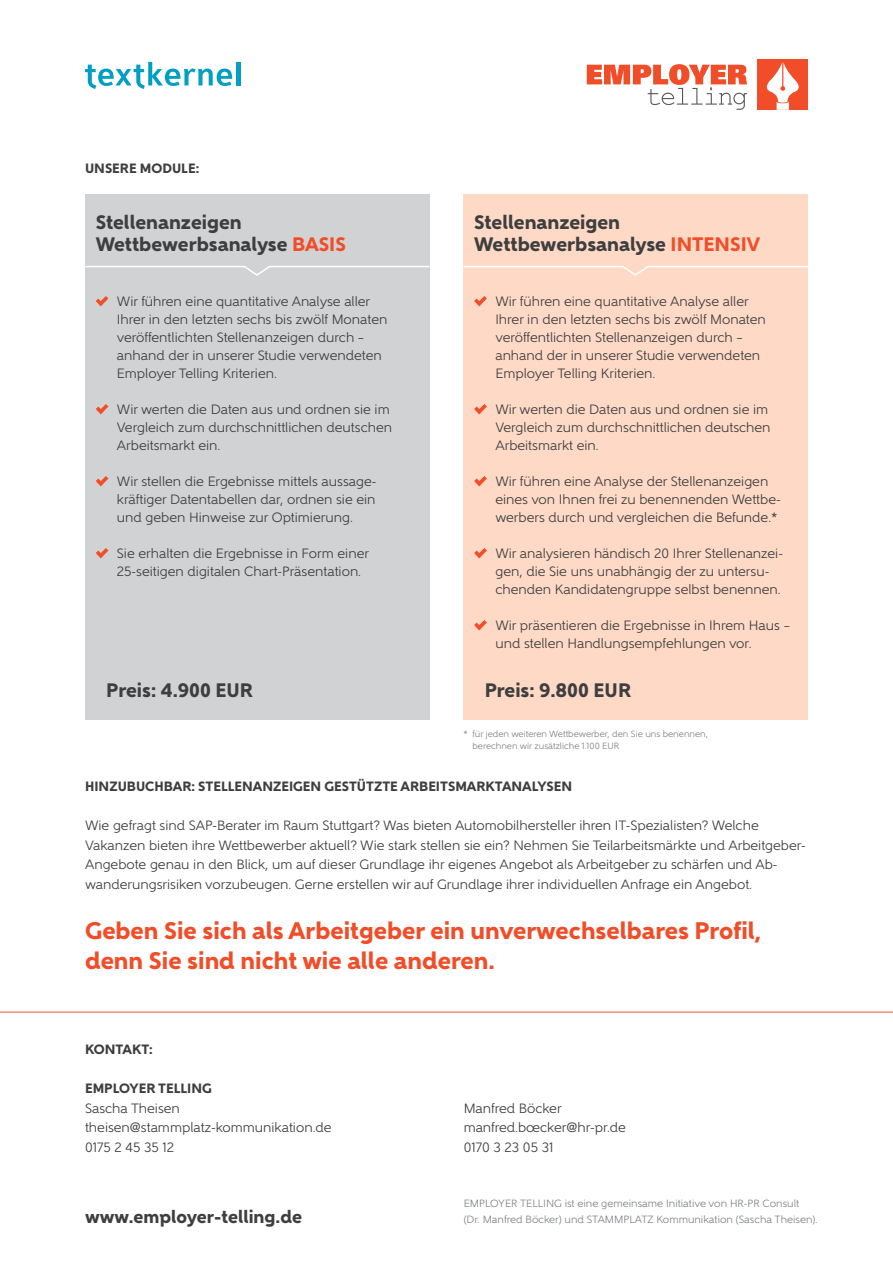
<style>
.page{position:relative;width:893px;height:1263px;background:#fff}
.page>*{position:absolute;margin:0;border:0;box-sizing:border-box;transform-origin:0 0}
.t1{font:800 24px/30px "Gentleman 900";color:#f04d28}
.t2{font:800 19.5px/22.5px "Gentleman 900";color:#3e3e3f}
.t3{font:800 18px "Gentleman 900";color:#3e3e3f}
.t4{font:13.5px/18px "Gentleman 500";color:#3e3e3f}
.t5{font:800 13.5px "Gentleman 900";color:#3e3e3f}
.t6{font:10.5px "Gentleman 500";color:#808285}
.t7{font:9px/12px "Gentleman 500";color:#808285}
.s1{color:#f04d28}
</style>
<div class="page">
<svg style="left:587px;top:64px;width:160px;height:46px"></svg>
<div style="left:758px;top:60px;width:50px;height:50px;background:#f04d28"></div>
<svg style="left:766px;top:62px;width:33px;height:48px"></svg>
<svg style="left:85px;top:62px;width:147px;height:27px"></svg>
<hr style="left:236px;top:62px;width:4px;height:23px;background:#009fc3">
<hr style="left:0;top:1012px;width:893px;height:1px;background:#f04d28">
<div style="left:85px;top:194px;width:344px;height:526px;background:#d1d2d4"></div>
<div style="left:463px;top:194px;width:345px;height:526px;background:#fdd9c6"></div>
<svg style="left:96px;top:296px;width:12px;height:10px"></svg>
<svg style="left:96px;top:404px;width:12px;height:10px"></svg>
<svg style="left:96px;top:476px;width:12px;height:10px"></svg>
<svg style="left:96px;top:548px;width:12px;height:10px"></svg>
<svg style="left:474px;top:296px;width:13px;height:10px"></svg>
<svg style="left:474px;top:404px;width:13px;height:10px"></svg>
<svg style="left:474px;top:476px;width:13px;height:10px"></svg>
<svg style="left:474px;top:548px;width:13px;height:10px"></svg>
<svg style="left:474px;top:620px;width:13px;height:10px"></svg>
<svg style="left:85px;top:265px;width:345px;height:12px"></svg>
<svg style="left:463px;top:266px;width:345px;height:10px"></svg>
<p class="t5" style="left:85px;top:160px;width:116px">UNSERE MODULE:</p>
<h2 class="t2" style="left:96px;top:211px;width:252px">Stellenanzeigen<br>Wettbewerbsanalyse <span class="s1">BASIS</span></h2>
<h2 class="t2" style="left:474px;top:211px;width:287px">Stellenanzeigen<br>Wettbewerbsanalyse <span class="s1">INTENSIV</span></h2>
<p class="t4" style="left:117px;top:293px;width:272px">Wir führen eine quantitative Analyse aller Ihrer in den letzten sechs bis zwölf Monaten veröffentlichten Stellenanzeigen durch – anhand der in unserer Studie verwendeten Employer Telling Kriterien.</p>
<p class="t4" style="left:117px;top:401px;width:277px">Wir werten die Daten aus und ordnen sie im<br>Vergleich zum durchschnittlichen deutschen<br>Arbeitsmarkt ein.</p>
<p class="t4" style="left:117px;top:473px;width:261px;text-align:justify">Wir stellen die Ergebnisse mittels aussage&shy;kräftiger Datentabellen dar, ordnen sie ein und geben Hinweise zur Optimierung.</p>
<p class="t4" style="left:117px;top:545px;width:254px">Sie erhalten die Ergebnisse in Form einer<br>25-seitigen digitalen Chart-Präsentation.</p>
<p class="t4" style="left:495px;top:293px;width:272px">Wir führen eine quantitative Analyse aller Ihrer in den letzten sechs bis zwölf Monaten veröffentlichten Stellenanzeigen durch – anhand der in unserer Studie verwendeten Employer Telling Kriterien.</p>
<p class="t4" style="left:495px;top:401px;width:277px">Wir werten die Daten aus und ordnen sie im<br>Vergleich zum durchschnittlichen deutschen<br>Arbeitsmarkt ein.</p>
<p class="t4" style="left:495px;top:473px;width:287px">Wir führen eine Analyse der Stellenanzeigen eines von Ihnen frei zu benennenden Wettbe&shy;werbers durch und vergleichen die Befunde.*</p>
<p class="t4" style="left:495px;top:545px;width:289px">Wir analysieren händisch 20 Ihrer Stellenanzei&shy;gen, die Sie uns unabhängig der zu untersu&shy;chenden Kandidatengruppe selbst benennen.</p>
<p class="t4" style="left:495px;top:617px;width:296px">Wir präsentieren die Ergebnisse in Ihrem Haus – und stellen Handlungsempfehlungen vor.</p>
<h2 class="t2" style="left:106px;top:679px;width:148px">Preis: 4.900 EUR</h2>
<h2 class="t2" style="left:485px;top:679px;width:148px">Preis: 9.800 EUR</h2>
<p class="t7" style="left:472px;top:728px;width:237px;text-indent:-9px">* für jeden weiteren Wettbewerber, den Sie uns benennen, berechnen wir zusätzliche 1.100 EUR</p>
<p class="t5" style="left:85px;top:778px;width:488px">HINZUBUCHBAR: STELLENANZEIGEN GESTÜTZTE ARBEITSMARKTANALYSEN</p>
<p class="t4" style="left:85px;top:816px;width:722px;line-height:19.5px">Wie gefragt sind SAP-Berater im Raum Stuttgart? Was bieten Automobilhersteller ihren IT-Spezialisten? Welche Vakanzen bieten ihre Wettbewerber aktuell? Wie stark stellen sie ein? Nehmen Sie Teilarbeitsmärkte und Arbeitgeber-Angebote genau in den Blick, um auf dieser Grundlage ihr eigenes Angebot als Arbeitgeber zu schärfen und Ab&shy;wanderungsrisiken vorzubeugen. Gerne erstellen wir auf Grundlage ihrer individuellen Anfrage ein Angebot.</p>
<h1 class="t1" style="left:85px;top:915px;width:678px">Geben Sie sich als Arbeitgeber ein unverwechselbares Profil, denn Sie sind nicht wie alle anderen.</h1>
<p class="t5" style="left:85px;top:1041px;width:69px">KONTAKT:</p>
<p class="t5" style="left:85px;top:1080px;width:128px">EMPLOYER TELLING</p>
<p class="t4" style="left:85px;top:1098px;width:248px;line-height:19.5px">Sascha Theisen theisen@stammplatz-kommunikation.de<br>0175 2 45 35 12</p>
<p class="t4" style="left:464px;top:1098px;width:164px;line-height:19.5px">Manfred Böcker manfred.boecker@hr-pr.de<br>0170 3 23 05 31</p>
<p class="t6" style="left:464px;top:1197px;width:337px">EMPLOYER TELLING ist eine gemeinsame Initiative von HR-PR Consult</p>
<h3 class="t3" style="left:85px;top:1206px;width:219px">www.employer-telling.de</h3>
<p class="t6" style="left:464px;top:1213px;width:355px">(Dr. Manfred Böcker) und STAMMPLATZ Kommunikation (Sascha Theisen).</p>
</div>
